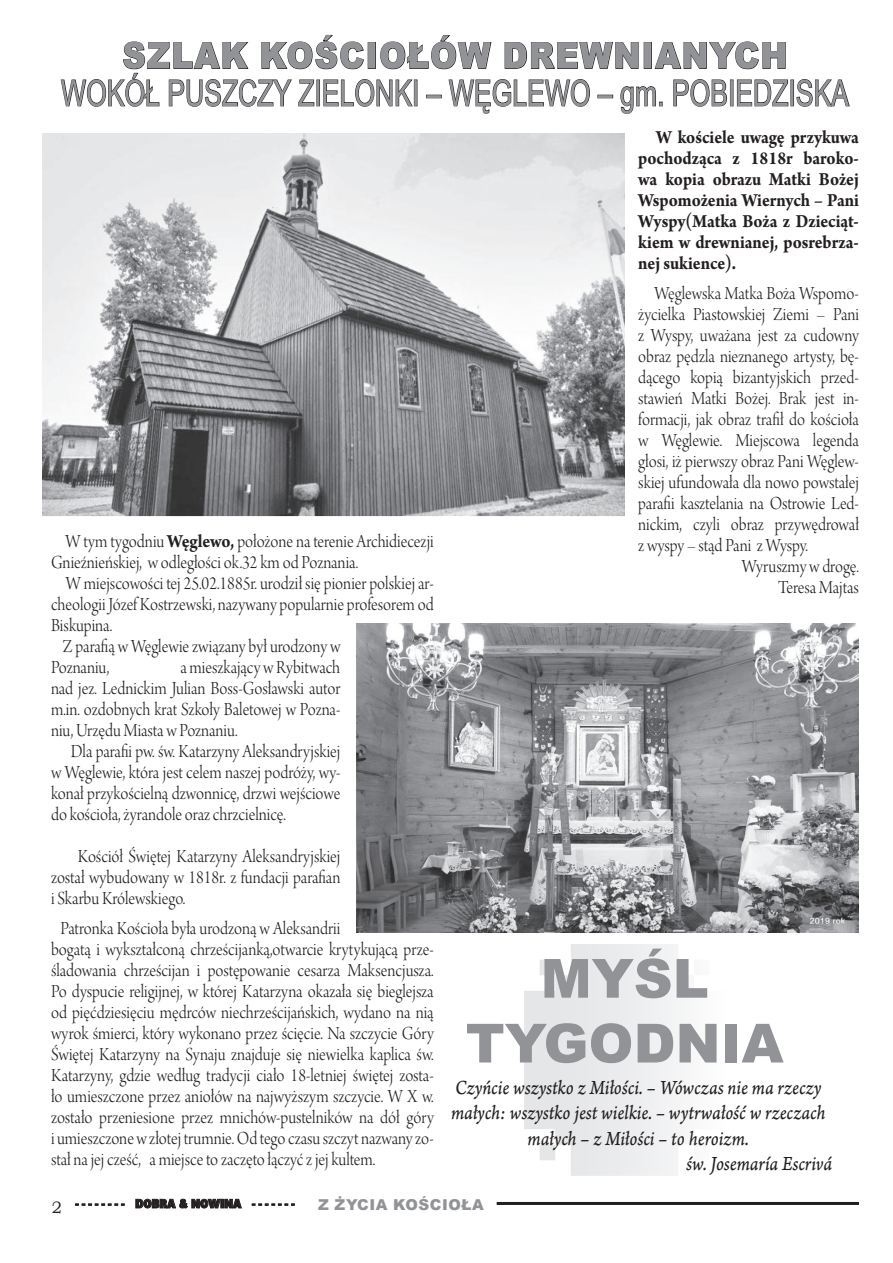
<style>
.page{position:relative;width:893px;height:1263px;background:#fff}
.page>*{position:absolute;margin:0;border:0;box-sizing:border-box;transform-origin:0 0}
.t1{font:900 54px "Arial";color:#919396}
.t2{font:36px "Arial Narrow";color:#919396;scale:.9 1}
.t3{font:900 36px "Arial";letter-spacing:.035em;color:#919396;scale:.9 1}
.t4{font:21px/25.5px "Arno Pro Italic Caption";letter-spacing:-.005em;color:#231f20;text-align:center;scale:.85 1}
.t5{font:19.5px/21px "Arno Pro Light Display";color:#231f20;text-align:justify;scale:.9 1}
.t6{font:700 19.5px/21px "Arno Pro";color:#231f20;text-align:justify;scale:.9 1}
.t7{font:900 15px "Arial";letter-spacing:.035em;color:#919396}
.t8{font:900 12px "EFN Gilead";color:#231f20}
.s1{font-family:"Arno Pro";font-weight:700}
.s2{font-family:"Bookman Old Style";font-weight:400;font-size:16.5px}
</style>
<div class="page">
<hr style="left:497px;top:1202px;width:362px;height:3px;background:#231f20">
<svg style="left:75px;top:1203px;width:50px;height:3px"></svg>
<svg style="left:135px;top:1198px;width:107px;height:11px"></svg>
<svg style="left:252px;top:1203px;width:43px;height:3px"></svg>
<svg style="left:60px;top:35px;width:729px;height:79px"></svg>
<div style="left:790px;top:79px;width:4px;height:27px;border:1px solid #231f20"></div>
<svg style="left:796px;top:79px;width:54px;height:28px"></svg>
<img style="left:43px;top:133px;width:582px;height:384px">
<img style="left:356px;top:624px;width:503px;height:308px">
<svg style="left:524px;top:944px;width:157px;height:232px;fill:#ebebed"></svg>
<p class="t3" style="left:122px;top:29px;width:740px">SZLAK KOŚCIOŁÓW DREWNIANYCH</p>
<p class="t2" style="left:61px;top:67px;width:877px">WOKÓŁ PUSZCZY ZIELONKI – WĘGLEWO – gm. POBIEDZISKA</p>
<p class="t5" style="left:51px;top:532px;width:427px;text-indent:14px">W tym tygodniu <span class="s1">Węglewo,</span> położone na terenie Archidiecezji<br>Gnieźnieńskiej, w odległości ok.32 km od Poznania.</p>
<p class="t5" style="left:51px;top:574px;width:427px;text-indent:15px">W miejscowości tej 25.02.1885r. urodził się pionier polskiej ar&shy;cheologii Józef Kostrzewski, nazywany popularnie profesorem od Biskupina.</p>
<p class="t5" style="left:51px;top:637px;width:323px;text-indent:12px">Z parafią w Węglewie związany był urodzony w<br>Poznaniu,</p>
<p class="t5" style="left:51px;top:658px;width:323px;text-indent:129px">a mieszkający w Rybitwach nad jez. Lednickim Julian Boss-Gosławski autor m.in. ozdobnych krat Szkoły Baletowej w Pozna&shy;niu, Urzędu Miasta w Poznaniu.</p>
<p class="t5" style="left:51px;top:742px;width:323px;text-indent:20px">Dla parafii pw. św. Katarzyny Aleksandryjskiej w Węglewie, która jest celem naszej podróży, wy&shy;konał przykościelną dzwonnicę, drzwi wejściowe do kościoła, żyrandole oraz chrzcielnicę.</p>
<p class="t5" style="left:51px;top:847px;width:323px;text-indent:27px">Kościół Świętej Katarzyny Aleksandryjskiej został wybudowany w 1818r. z fundacji parafian i Skarbu Królewskiego.</p>
<p class="t5" style="left:51px;top:919px;width:427px;text-align:left;text-indent:9px">Patronka Kościoła była urodzoną w Aleksandrii<br>bogatą i wykształconą chrześcijanką,otwarcie krytykującą prze&shy;śladowania chrześcijan i postępowanie cesarza Maksencjusza.<br>Po dyspucie religijnej, w której Katarzyna okazała się bieglejsza od pięćdziesięciu mędrców niechrześcijańskich, wydano na nią wyrok śmierci, który wykonano przez ścięcie. Na szczycie Góry Świętej Katarzyny na Synaju znajduje się niewielka kaplica św.<br>Katarzyny, gdzie według tradycji ciało 18-letniej świętej zosta&shy;ło umieszczone przez aniołów na najwyższym szczycie. W X w. zostało przeniesione przez mnichów-pustelników na dół góry i umieszczone w złotej trumnie. Od tego czasu szczyt nazwany zo&shy;stał na jej cześć, a miejsce to zaczęto łączyć z jej kultem.</p>
<p class="t6" style="left:638px;top:127px;width:247px;text-indent:18px">W kościele uwagę przykuwa pochodząca z 1818r baroko&shy;wa kopia obrazu Matki Bożej Wspomożenia Wiernych – Pani Wyspy(Matka Boża z Dzieciąt&shy;kiem w drewnianej, posrebrza&shy;nej sukience).</p>
<p class="t5" style="left:638px;top:284px;width:247px;text-indent:16px">Węglewska Matka Boża Wspomo&shy;życielka Piastowskiej Ziemi – Pani z Wyspy, uważana jest za cudowny obraz pędzla nieznanego artysty, bę&shy;dącego kopią bizantyjskich przed&shy;stawień Matki Bożej. Brak jest in&shy;formacji, jak obraz trafił do kościoła w Węglewie. Miejscowa legenda głosi, iż pierwszy obraz Pani Węglew&shy;skiej ufundowała dla nowo powstałej parafii kasztelania na Ostrowie Led&shy;nickim, czyli obraz przywędrował z wyspy – stąd Pani z Wyspy.</p>
<p class="t5" style="left:742px;top:557px;width:132px">Wyruszmy w drogę.</p>
<p class="t5" style="left:778px;top:578px;width:91px">Teresa Majtas</p>
<p class="t1" style="left:541px;top:939px;width:169px">MYŚL</p>
<p class="t1" style="left:466px;top:1004px;width:319px">TYGODNIA</p>
<p class="t4" style="left:451px;top:1075px;width:442px">Czyńcie wszystko z Miłości. – Wówczas nie ma rzeczy małych: wszystko jest wielkie. – wytrwałość w rzeczach małych – z Miłości – to heroizm.</p>
<p class="t4" style="left:686px;top:1152px;width:173px">św. Josemaría Escrivá</p>
<p class="t8" style="left:52px;top:1196px;width:244px"><span class="s2">2</span> - - - - - - - - DOBRA &amp; NOWINA - - - - - - -</p>
<p class="t7" style="left:318px;top:1194px;width:167px">Z ŻYCIA KOŚCIOŁA</p>
</div>
